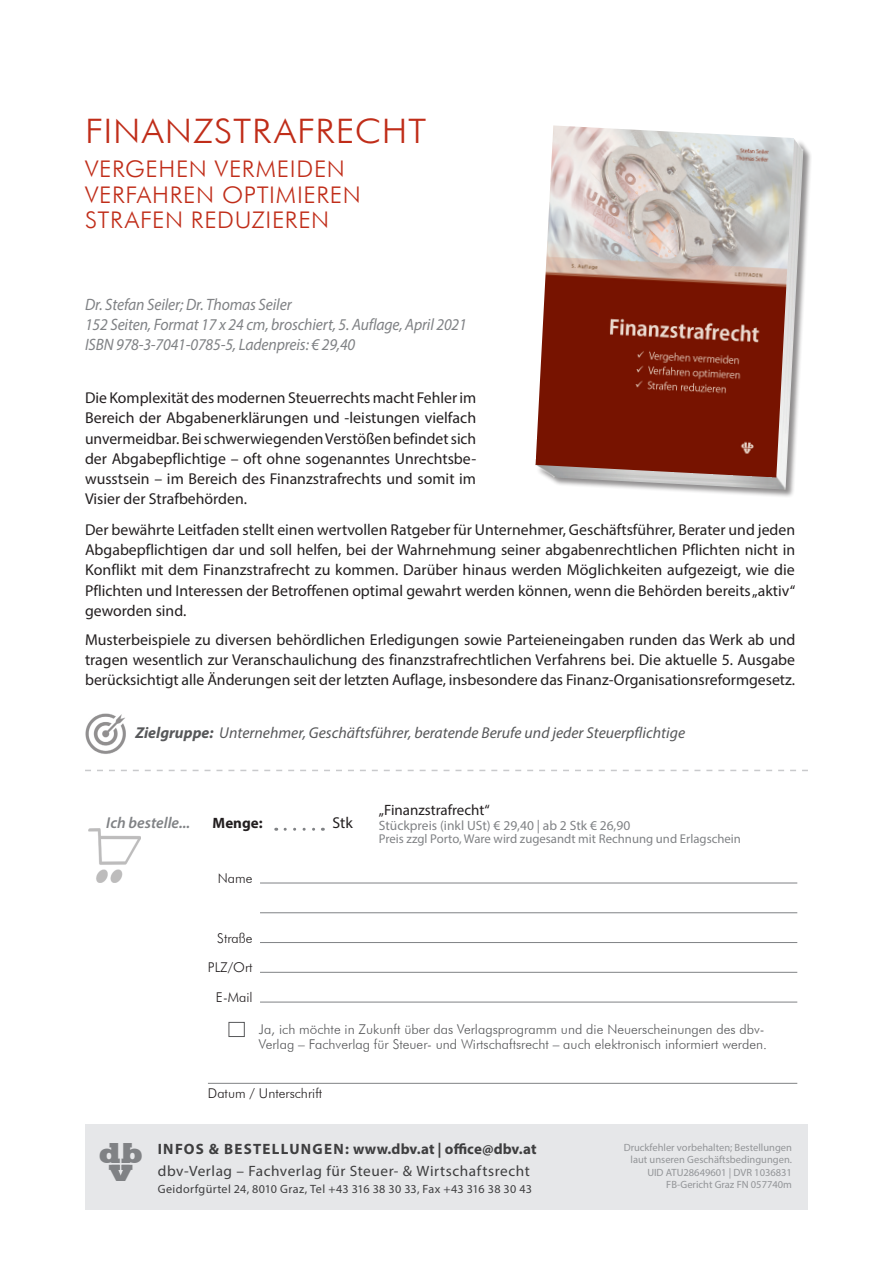
<style>
.page{position:relative;width:893px;height:1263px;background:#fff}
.page>*{position:absolute;margin:0;border:0;box-sizing:border-box;transform-origin:0 0}
.t1{font:800 34.5px "Rockwell";color:#808285;scale:.94 1}
.t2{font:300 33.75px "Futura BT";letter-spacing:.025em;color:#c02d19;scale:1.09 1}
.t3{font:800 29.7px "Rockwell";color:#808285;scale:.94 1}
.t4{font:300 22.95px/25.5px "Futura BT";letter-spacing:.025em;color:#c02d19;scale:1.06 1}
.t5{font:italic 16.5px/19.8px "Myriad Pro";letter-spacing:-.01em;color:#808285;scale:.95 1}
.t6{font:15.75px/20.2px "Myriad Pro";color:#231f20;text-align:justify}
.t7{font:italic 15.75px "Myriad Pro";color:#57585a}
.t8{font:italic 600 15.75px "Myriad Pro";color:#808285}
.t9{font:15px "Myriad Pro";letter-spacing:.035em;color:#3e3e3f}
.t10{font:700 15px "Myriad Pro";letter-spacing:.075em;color:#3e3e3f}
.t11{font:15px "Myriad Pro";color:#231f20}
.t12{font:700 15px "Myriad Pro";color:#231f20}
.t13{font:300 13.5px/15.8px "Futura BT";color:#57585a}
.t14{font:300 13.5px "Futura BT";color:#231f20}
.t15{font:13.5px "Myriad Pro";color:#808285}
.t16{font:12.75px "Myriad Pro";color:#808285}
.t17{font:12px "Myriad Pro";letter-spacing:.02em;color:#3e3e3f}
.t18{font:10.5px/12.6px "Myriad Pro";color:#939598;text-align:right}
.s1{font-weight:700}
</style>
<div class="page">
<div style="left:85px;top:1124px;width:723px;height:85px;background:#e6e7e9"></div>
<img style="left:88px;top:829px;width:53px;height:53px">
<div style="left:536px;top:139px;width:276px;height:359px;background:#231f20;opacity:.5"></div>
<img style="left:535px;top:139px;width:269px;height:351px">
<img style="left:536px;top:125px;width:258px;height:352px">
<hr style="left:260px;top:942px;width:537px;height:1px;background:#808285">
<hr style="left:260px;top:972px;width:537px;height:1px;background:#808285">
<hr style="left:260px;top:1002px;width:537px;height:1px;background:#808285">
<hr style="left:208px;top:1083px;width:52px;height:1px;background:#808285">
<hr style="left:260px;top:1083px;width:537px;height:1px;background:#808285">
<hr style="left:260px;top:912px;width:537px;height:1px;background:#808285">
<hr style="left:260px;top:883px;width:537px;height:1px;background:#808285">
<img style="left:85px;top:713px;width:41px;height:41px">
<svg style="left:285px;top:828px;width:38px;height:3px"></svg>
<div style="left:229px;top:1022px;width:16px;height:15px;border:1px solid #57585a"></div>
<svg style="left:85px;top:770px;width:723px;height:1px"></svg>
<h2 class="t2" style="left:85px;top:111px;width:94px">Finanzs</h2>
<h2 class="t2" style="left:233px;top:111px;width:179px">trafrecht</h2>
<h3 class="t4" style="left:85px;top:156px;width:245px">Vergehen vermeiden<br>Verfahren optimieren<br>STRAFEN REDUZI EREN</h3>
<p class="t5" style="left:85px;top:294px;width:403px">Dr. Stefan Seiler; Dr. Thomas Seiler<br>152 Seiten, Format 17 x 24 cm, broschiert, 5. Auflage, April 2021<br>ISBN 978-3-7041-0785-5, Ladenpreis: € 29,40</p>
<p class="t6" style="left:85px;top:387px;width:393px">Die Komplexität des modernen Steuerrechts macht Fehler im Bereich der Abgabenerklärungen und -leistungen vielfach unvermeidbar. Bei schwerwiegenden Verstößen befindet sich der Abgabepflichtige – oft ohne sogenanntes Unrechtsbe&shy;wusstsein – im Bereich des Finanzstrafrechts und somit im Visier der Strafbehörden.</p>
<p class="t6" style="left:85px;top:519px;width:712px">Der bewährte Leitfaden stellt einen wertvollen Ratgeber für Unternehmer, Geschäftsführer, Berater und jeden Abgabepflichtigen dar und soll helfen, bei der Wahrnehmung seiner abgabenrechtlichen Pflichten nicht in Konflikt mit dem Finanzstrafrecht zu kommen. Darüber hinaus werden Möglichkeiten aufgezeigt, wie die Pflichten und Interessen der Betroffenen optimal gewahrt werden können, wenn die Behörden bereits „aktiv“ geworden sind.</p>
<p class="t6" style="left:85px;top:629px;width:712px">Musterbeispiele zu diversen behördlichen Erledigungen sowie Parteieneingaben runden das Werk ab und tragen wesentlich zur Veranschaulichung des finanzstrafrechtlichen Verfahrens bei. Die aktuelle 5. Ausgabe berücksichtigt alle Änderungen seit der letzten Auflage, insbesondere das Finanz-Organisationsreformgesetz.</p>
<p class="t7" style="left:135px;top:723px;width:551px"><span class="s1">Zielgruppe:</span> Unternehmer, Geschäftsführer, beratende Berufe und jeder Steuerpflichtige</p>
<p class="t8" style="left:106px;top:813px;width:85px">Ich bestelle...</p>
<p class="t12" style="left:213px;top:814px;width:52px">Menge:</p>
<p class="t6" style="left:332px;top:813px;width:22px">Stk</p>
<p class="t14" style="left:218px;top:870px;width:36px">Name</p>
<p class="t14" style="left:217px;top:929px;width:37px">Straße</p>
<p class="t14" style="left:208px;top:959px;width:46px">PLZ/Ort</p>
<p class="t14" style="left:216px;top:989px;width:38px">E-Mail</p>
<p class="t11" style="left:379px;top:800px;width:113px">„Finanzstrafrecht“</p>
<p class="t15" style="left:379px;top:817px;width:253px">Stückpreis (inkl USt) € 29,40 | ab 2 Stk € 26,90</p>
<p class="t16" style="left:379px;top:831px;width:364px">Preis zzgl Porto, Ware wird zugesandt mit Rechnung und Erlagschein</p>
<h3 class="t3" style="left:98px;top:1136px;width:25px">d</h3>
<h1 class="t1" style="left:109px;top:1150px;width:25px">v</h1>
<p class="t13" style="left:259px;top:1021px;width:510px">Ja, ich möchte in Zukunft über das Verlagsprogramm und die Neuerscheinungen des dbv-<br>Verlag – Fachverlag für Steuer- und Wirtschaftsrecht – auch elektronisch informiert werden.</p>
<p class="t14" style="left:208px;top:1085px;width:116px">Datum / Unterschrift</p>
<p class="t10" style="left:158px;top:1139px;width:380px">Infos &amp; Bestellungen: www.dbv.at | office@dbv.at</p>
<p class="t9" style="left:158px;top:1162px;width:373px">dbv-Verlag – Fachverlag für Steuer- &amp; Wirtschaftsrecht</p>
<p class="t17" style="left:158px;top:1181px;width:376px">Geidorfgürtel 24, 8010 Graz, Tel +43 316 38 30 33, Fax +43 316 38 30 43</p>
<p class="t18" style="left:624px;top:1140px;width:170px">Druckfehler vorbehalten; Bestellungen laut unseren Geschäftsbedingungen.<br>UID ATU28649601 | DVR 1036831<br>FB-Gericht Graz FN 057740m</p>
</div>
